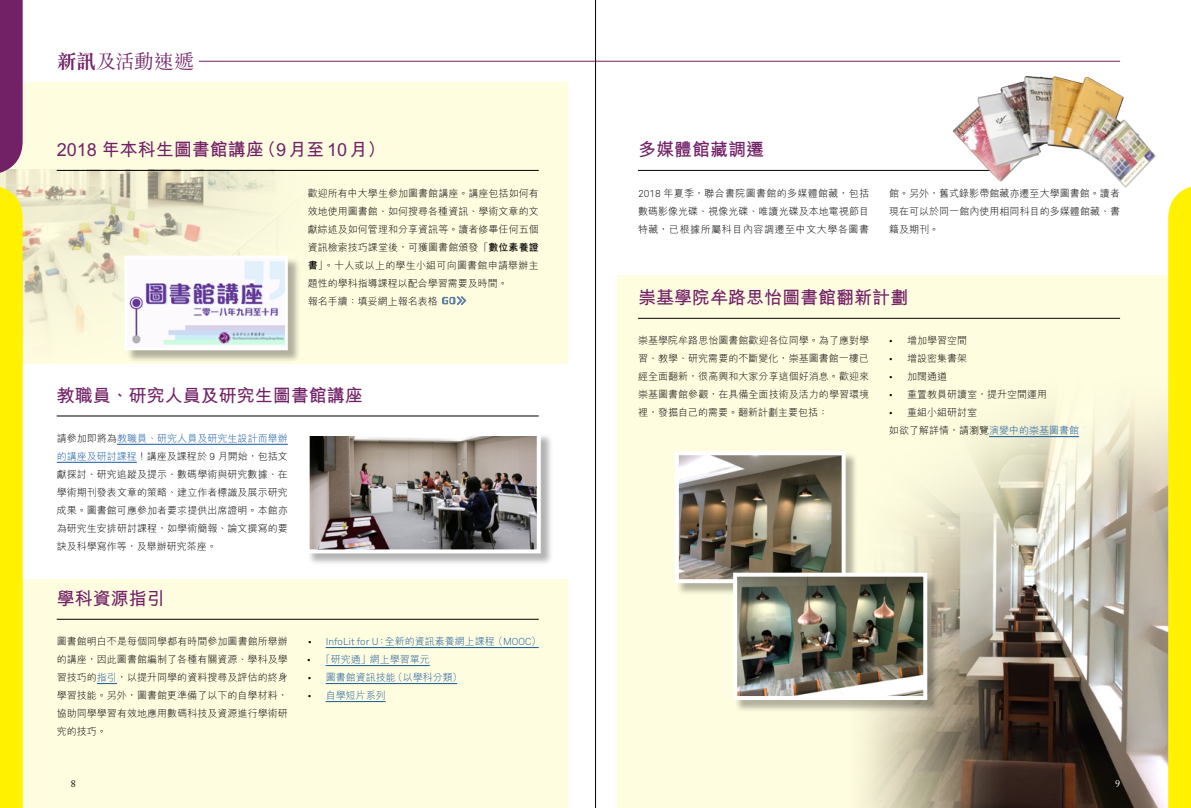
<style>
.page{position:relative;width:1191px;height:808px;background:#fff}
.page>*{position:absolute;margin:0;border:0;box-sizing:border-box;transform-origin:0 0}
.t1{font:300 20px "M Sung HK";letter-spacing:-.03em;color:#722167}
.t2{font:700 18px "M Hei HK";color:#722167}
.t3{font:300 10px/18px "M Hei HK";letter-spacing:.005em;color:#000;text-align:justify}
.t4{font:300 10px "M Hei HK";color:#15599f}
.t5{font:300 10px "Akkurat";color:#15599f}
.t6{font:10px "Adobe Caslon Pro";color:#000}
.t7{font:10px "Adobe Caslon Pro";color:#fff}
.s1{font-weight:700}
.s2{color:#15599f}
.s3{font-family:"Akkurat"}
.s4{color:#000}
.s5{font-family:"M Hei HK"}
.s6{font-family:"Akkurat";color:#000}
</style>
<div class="page">
<div style="left:0;top:579px;width:567px;height:229px;background:#fffde0"></div>
<div style="left:617px;top:275px;width:574px;height:533px;background:#fffde0"></div>
<div style="left:0;top:82px;width:567px;height:281px;background:#fffde0"></div>
<hr style="left:199px;top:61px;width:921px;height:1px;background:#722167">
<img style="left:0;top:170px;width:278px;height:163px">
<img style="left:845px;top:406px;width:323px;height:402px">
<svg style="left:442px;top:296px;width:24px;height:9px"></svg>
<svg style="left:97px;top:683px;width:20px;height:1px"></svg>
<hr style="left:57px;top:619px;width:482px;height:1px;background:#000">
<hr style="left:326px;top:647px;width:213px;height:1px;background:#15599f">
<hr style="left:326px;top:665px;width:104px;height:1px;background:#15599f">
<hr style="left:326px;top:683px;width:131px;height:1px;background:#15599f">
<hr style="left:326px;top:701px;width:60px;height:1px;background:#15599f">
<hr style="left:638px;top:170px;width:363px;height:1px;background:#000">
<div style="left:126px;top:257px;width:175px;height:106px;background:#000;opacity:.3"></div>
<img style="left:128px;top:260px;width:156px;height:86px">
<div style="left:124px;top:256px;width:164px;height:94px;border:3px solid #fff"></div>
<hr style="left:117px;top:444px;width:171px;height:1px;background:#15599f">
<hr style="left:57px;top:462px;width:80px;height:1px;background:#15599f">
<hr style="left:57px;top:415px;width:482px;height:1px;background:#000">
<div style="left:307px;top:433px;width:246px;height:133px;background:#000;opacity:.3"></div>
<img style="left:311px;top:437px;width:225px;height:111px">
<div style="left:306px;top:432px;width:235px;height:121px;border:4px solid #fff"></div>
<img style="left:947px;top:60px;width:209px;height:128px">
<hr style="left:638px;top:318px;width:482px;height:1px;background:#000">
<hr style="left:989px;top:436px;width:90px;height:1px;background:#15599f">
<div style="left:676px;top:452px;width:182px;height:144px;background:#000;opacity:.3"></div>
<img style="left:680px;top:456px;width:160px;height:122px">
<div style="left:675px;top:451px;width:170px;height:132px;border:4px solid #fff"></div>
<div style="left:734px;top:574px;width:205px;height:139px;background:#000;opacity:.3"></div>
<img style="left:738px;top:578px;width:184px;height:117px">
<div style="left:733px;top:573px;width:194px;height:127px;border:4px solid #fff"></div>
<hr style="left:57px;top:170px;width:482px;height:1px;background:#000">
<svg style="left:0;top:0;width:23px;height:175px;background:#7b2f6f"></svg>
<div style="left:0;top:185px;width:23px;height:623px;background:#fff100"></div>
<div style="left:1168px;top:186px;width:23px;height:622px;background:#fff100"></div>
<hr style="left:595px;top:0;width:1px;height:808px;background:#000">
<h1 class="t1" style="left:57px;top:47px;width:139px"><span class="s1">新訊</span>及活動速遞</h1>
<h2 class="t2" style="left:57px;top:136px;width:330px">2018 年本科生圖書館講座（9月至 10月）</h2>
<h2 class="t2" style="left:638px;top:136px;width:127px">多媒體館藏調遷</h2>
<p class="t3" style="left:308px;top:184px;width:233px;text-align:left">歡迎所有中大學生參加圖書館講座。講座包括如何有效地使用圖書館、如何搜尋各種資訊、學術文章的文獻綜述及如何管理和分享資訊等。讀者修畢任何五個資訊檢索技巧課堂後，可獲圖書館頒發「<span class="s1">數位素養證書</span>」。十人或以上的學生小組可向圖書館申請舉辦主題性的學科指導課程以配合學習需要及時間。<br>報名手續：填妥網上報名表格</p>
<h2 class="t2" style="left:57px;top:382px;width:307px">教職員、研究人員及研究生圖書館講座</h2>
<p class="t3" style="left:57px;top:429px;width:233px">請參加即將為<span class="s2">教職員、研究人員及研究生設計而舉辦的講座及研討課程</span>！講座及課程於 <span class="s3">9</span> 月開始，包括文獻探討、研究追蹤及提示、數碼學術與研究數據、在學術期刊發表文章的策略、建立作者標識及展示研究成果。圖書館可應參加者要求提供出席證明。本館亦為研究生安排研討課程，如學術簡報、論文撰寫的要訣及科學寫作等，及舉辦研究茶座。</p>
<h2 class="t2" style="left:57px;top:586px;width:109px">學科資源指引</h2>
<p class="t3" style="left:57px;top:632px;width:233px">圖書館明白不是每個同學都有時間參加圖書館所舉辦的講座，因此圖書館編制了各種有關資源、學科及學習技巧的<span class="s2">指引</span>，以提升同學的資料搜尋及評估的終身學習技能。另外，圖書館更準備了以下的自學材料，協助同學學習有效地應用數碼科技及資源進行學術研究的技巧。</p>
<p class="t5" style="left:308px;top:636px;width:235px"><span class="s4">•</span> InfoLit for U<span class="s5">：全新的資訊素養網上課程（</span>MOOC<span class="s5">）</span></p>
<p class="t4" style="left:307px;top:654px;width:124px"><span class="s6">•</span> 「研究通」網上學習單元</p>
<p class="t4" style="left:308px;top:672px;width:156px"><span class="s6">•</span> 圖書館資訊技能（以學科分類）</p>
<p class="t4" style="left:308px;top:690px;width:79px"><span class="s6">•</span> 自學短片系列</p>
<p class="t3" style="left:638px;top:184px;width:233px"><span class="s3">2018</span> 年夏季，聯合書院圖書館的多媒體館藏，包括數碼影像光碟、視像光碟、唯讀光碟及本地電視節目特藏，已根據所屬科目內容調遷至中文大學各圖書</p>
<p class="t3" style="left:889px;top:184px;width:233px">館。另外，舊式錄影帶館藏亦遷至大學圖書館。讀者現在可以於同一館內使用相同科目的多媒體館藏、書籍及期刊。</p>
<h2 class="t2" style="left:638px;top:284px;width:271px">崇基學院牟路思怡圖書館翻新計劃</h2>
<p class="t3" style="left:638px;top:332px;width:233px">崇基學院牟路思怡圖書館歡迎各位同學。為了應對學習、教學、研究需要的不斷變化，崇基圖書館一樓已經全面翻新，很高興和大家分享這個好消息。歡迎來崇基圖書館參觀，在具備全面技術及活力的學習環境裡，發掘自己的需要。翻新計劃主要包括：</p>
<p class="t3" style="left:889px;top:332px;width:79px"><span class="s3">•</span> 增加學習空間</p>
<p class="t3" style="left:889px;top:350px;width:79px"><span class="s3">•</span> 增設密集書架</p>
<p class="t3" style="left:889px;top:368px;width:59px"><span class="s3">•</span> 加闊通道</p>
<p class="t3" style="left:889px;top:386px;width:159px"><span class="s3">•</span> 重置教員研讀室，提升空間運用</p>
<p class="t3" style="left:889px;top:404px;width:191px"><span class="s3">•</span> 重組小組研討室<br>如欲了解詳情，請瀏覽<span class="s2">演變中的崇基圖書館</span></p>
<p class="t6" style="left:71px;top:778px;width:6px">8</p>
<p class="t7" style="left:1115px;top:778px;width:6px">9</p>
</div>
